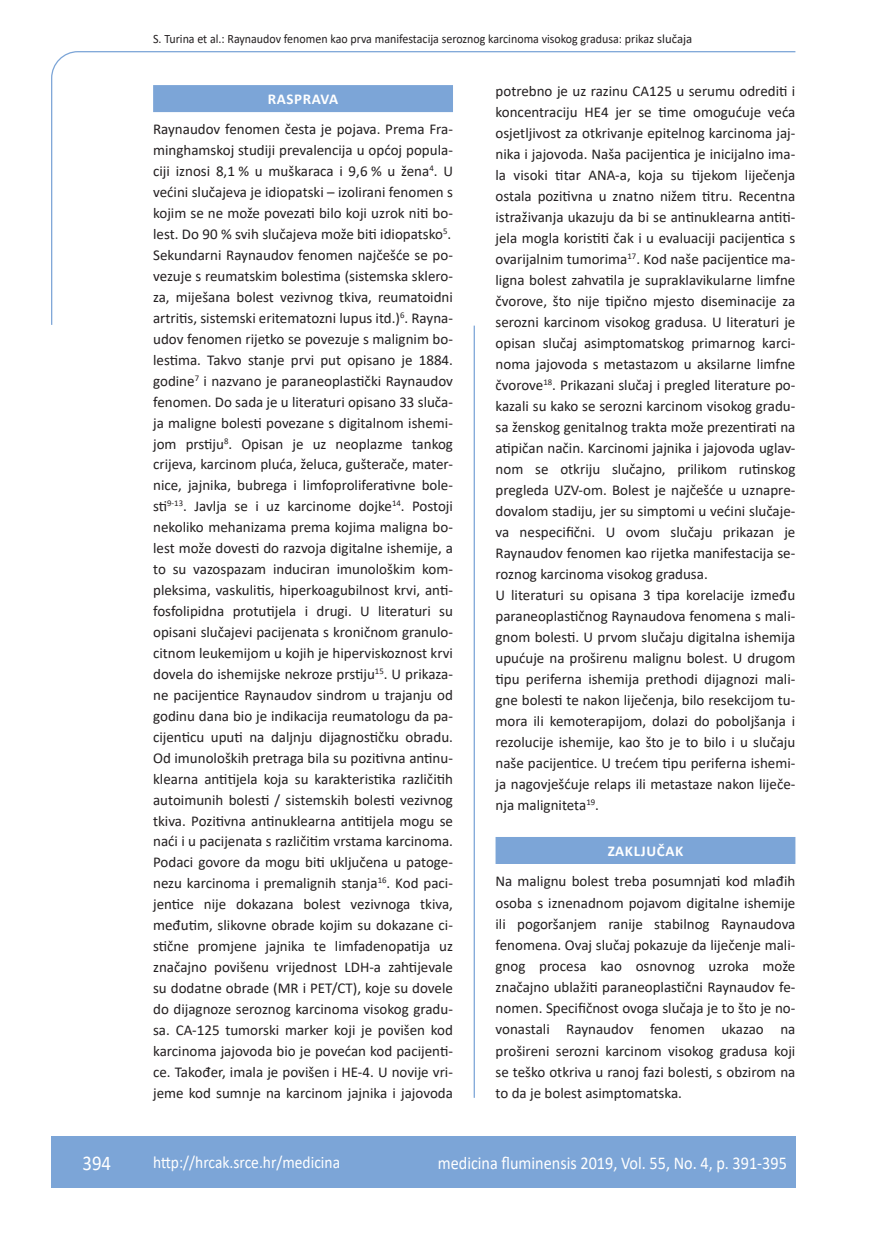
<style>
.page{position:relative;width:872px;height:1234px;background:#fff}
.page>*{position:absolute;margin:0;border:0;box-sizing:border-box;transform-origin:0 0}
.t1{font:21px "Calibri";color:#fff;scale:.9 1}
.t2{font:18px "Calibri";color:#fff;scale:.9 1}
.t3{font:17.25px "Calibri";color:#fff;scale:.9 1}
.osnovni_tekst{font:15px/21px "Calibri";color:#231f20;text-align:justify}
.naslov_ruler{font:700 15px "Calibri";letter-spacing:.04em;color:#fff}
.glava{font:12.75px "Calibri";color:#231f20;scale:.94 1}
</style>
<div class="page">
<svg style="left:51px;top:51px;width:745px;height:274px"></svg>
<hr style="left:473px;top:325px;width:2px;height:772px;background:#7ca5d7">
<div style="left:51px;top:1135px;width:744px;height:51px;background:#7ca5d7"></div>
<div style="left:153px;top:85px;width:300px;height:27px;background:#7ca5d7"></div>
<div style="left:495px;top:836px;width:300px;height:27px;background:#7ca5d7"></div>
<p class="glava" style="left:153px;top:29px;width:575px">S. Turina et al.: Raynaudov fenomen kao prva manifestacija seroznog karcinoma visokog gradusa: prikaz slučaja</p>
<p class="naslov_ruler" style="left:268px;top:88px;width:72px">RASPRAVA</p>
<p class="osnovni_tekst" style="left:153px;top:118px;width:301px">Raynaudov fenomen česta je pojava. Prema Fra&shy;minghamskoj studiji prevalencija u općoj popula&shy;ciji iznosi 8,1 % u muškaraca i 9,6 % u žena<sup>4</sup>. U većini slučajeva je idiopatski – izolirani fenomen s kojim se ne može povezati bilo koji uzrok niti bo&shy;lest. Do 90 % svih slučajeva može biti idiopatsko<sup>5</sup>.</p>
<p class="osnovni_tekst" style="left:153px;top:244px;width:301px">Sekundarni Raynaudov fenomen najčešće se po&shy;vezuje s reumatskim bolestima (sistemska sklero&shy;za, miješana bolest vezivnog tkiva, reumatoidni artritis, sistemski eritematozni lupus itd.)<sup>6</sup>. Rayna&shy;udov fenomen rijetko se povezuje s malignim bo&shy;lestima. Takvo stanje prvi put opisano je 1884. godine<sup>7</sup> i nazvano je paraneoplastički Raynaudov fenomen. Do sada je u literaturi opisano 33 sluča&shy;ja maligne bolesti povezane s digitalnom ishemi&shy;jom prstiju<sup>8</sup>. Opisan je uz neoplazme tankog crijeva, karcinom pluća, želuca, gušterače, mater&shy;nice, jajnika, bubrega i limfoproliferativne bole&shy;sti<sup>9-13</sup>. Javlja se i uz karcinome dojke<sup>14</sup>. Postoji nekoliko mehanizama prema kojima maligna bo&shy;lest može dovesti do razvoja digitalne ishemije, a to su vazospazam induciran imunološkim kom&shy;pleksima, vaskulitis, hiperkoagubilnost krvi, anti&shy;fosfolipidna protutijela i drugi. U literaturi su opisani slučajevi pacijenata s kroničnom granulo&shy;citnom leukemijom u kojih je hiperviskoznost krvi dovela do ishemijske nekroze prstiju<sup>15</sup>. U prikaza&shy;ne pacijentice Raynaudov sindrom u trajanju od godinu dana bio je indikacija reumatologu da pa&shy;cijenticu uputi na daljnju dijagnostičku obradu.<br>Od imunoloških pretraga bila su pozitivna antinu&shy;klearna antitijela koja su karakteristika različitih autoimunih bolesti / sistemskih bolesti vezivnog tkiva. Pozitivna antinuklearna antitijela mogu se naći i u pacijenata s različitim vrstama karcinoma.<br>Podaci govore da mogu biti uključena u patoge&shy;nezu karcinoma i premalignih stanja<sup>16</sup>. Kod paci&shy;jentice nije dokazana bolest vezivnoga tkiva, međutim, slikovne obrade kojim su dokazane ci&shy;stične promjene jajnika te limfadenopatija uz značajno povišenu vrijednost LDH-a zahtijevale su dodatne obrade (MR i PET/CT), koje su dovele do dijagnoze seroznog karcinoma visokog gradu&shy;sa. CA-125 tumorski marker koji je povišen kod karcinoma jajovoda bio je povećan kod pacijenti&shy;ce. Također, imala je povišen i HE-4. U novije vri&shy;jeme kod sumnje na karcinom jajnika i jajovoda</p>
<p class="osnovni_tekst" style="left:495px;top:80px;width:301px">potrebno je uz razinu CA125 u serumu odrediti i koncentraciju HE4 jer se time omogućuje veća osjetljivost za otkrivanje epitelnog karcinoma jaj&shy;nika i jajovoda. Naša pacijentica je inicijalno ima&shy;la visoki titar ANA-a, koja su tijekom liječenja ostala pozitivna u znatno nižem titru. Recentna istraživanja ukazuju da bi se antinuklearna antiti&shy;jela mogla koristiti čak i u evaluaciji pacijentica s ovarijalnim tumorima<sup>17</sup>. Kod naše pacijentice ma&shy;ligna bolest zahvatila je supraklavikularne limfne čvorove, što nije tipično mjesto diseminacije za serozni karcinom visokog gradusa. U literaturi je opisan slučaj asimptomatskog primarnog karci&shy;noma jajovoda s metastazom u aksilarne limfne čvorove<sup>18</sup>. Prikazani slučaj i pregled literature po&shy;kazali su kako se serozni karcinom visokog gradu&shy;sa ženskog genitalnog trakta može prezentirati na atipičan način. Karcinomi jajnika i jajovoda uglav&shy;nom se otkriju slučajno, prilikom rutinskog pregleda UZV-om. Bolest je najčešće u uznapre&shy;dovalom stadiju, jer su simptomi u većini slučaje&shy;va nespecifični. U ovom slučaju prikazan je Raynaudov fenomen kao rijetka manifestacija se&shy;roznog karcinoma visokog gradusa.</p>
<p class="osnovni_tekst" style="left:495px;top:584px;width:301px">U literaturi su opisana 3 tipa korelacije između paraneoplastičnog Raynaudova fenomena s mali&shy;gnom bolesti. U prvom slučaju digitalna ishemija upućuje na proširenu malignu bolest. U drugom tipu periferna ishemija prethodi dijagnozi mali&shy;gne bolesti te nakon liječenja, bilo resekcijom tu&shy;mora ili kemoterapijom, dolazi do poboljšanja i rezolucije ishemije, kao što je to bilo i u slučaju naše pacijentice. U trećem tipu periferna ishemi&shy;ja nagovješćuje relaps ili metastaze nakon liječe&shy;nja maligniteta<sup>19</sup>.</p>
<p class="naslov_ruler" style="left:607px;top:840px;width:77px">ZAKLJUČAK</p>
<p class="osnovni_tekst" style="left:495px;top:870px;width:301px">Na malignu bolest treba posumnjati kod mlađih osoba s iznenadnom pojavom digitalne ishemije ili pogoršanjem ranije stabilnog Raynaudova fenomena. Ovaj slučaj pokazuje da liječenje mali&shy;gnog procesa kao osnovnog uzroka može značajno ublažiti paraneoplastični Raynaudov fe&shy;nomen. Specifičnost ovoga slučaja je to što je no&shy;vonastali Raynaudov fenomen ukazao na prošireni serozni karcinom visokog gradusa koji se teško otkriva u ranoj fazi bolesti, s obzirom na to da je bolest asimptomatska.</p>
<p class="t1" style="left:82px;top:1147px;width:33px">394</p>
<p class="t3" style="left:153px;top:1149px;width:209px">http://hrcak.srce.hr/medicina</p>
<p class="t2" style="left:438px;top:1149px;width:389px">medicina fluminensis 2019, Vol. 55, No. 4, p. 391-395</p>
</div>
